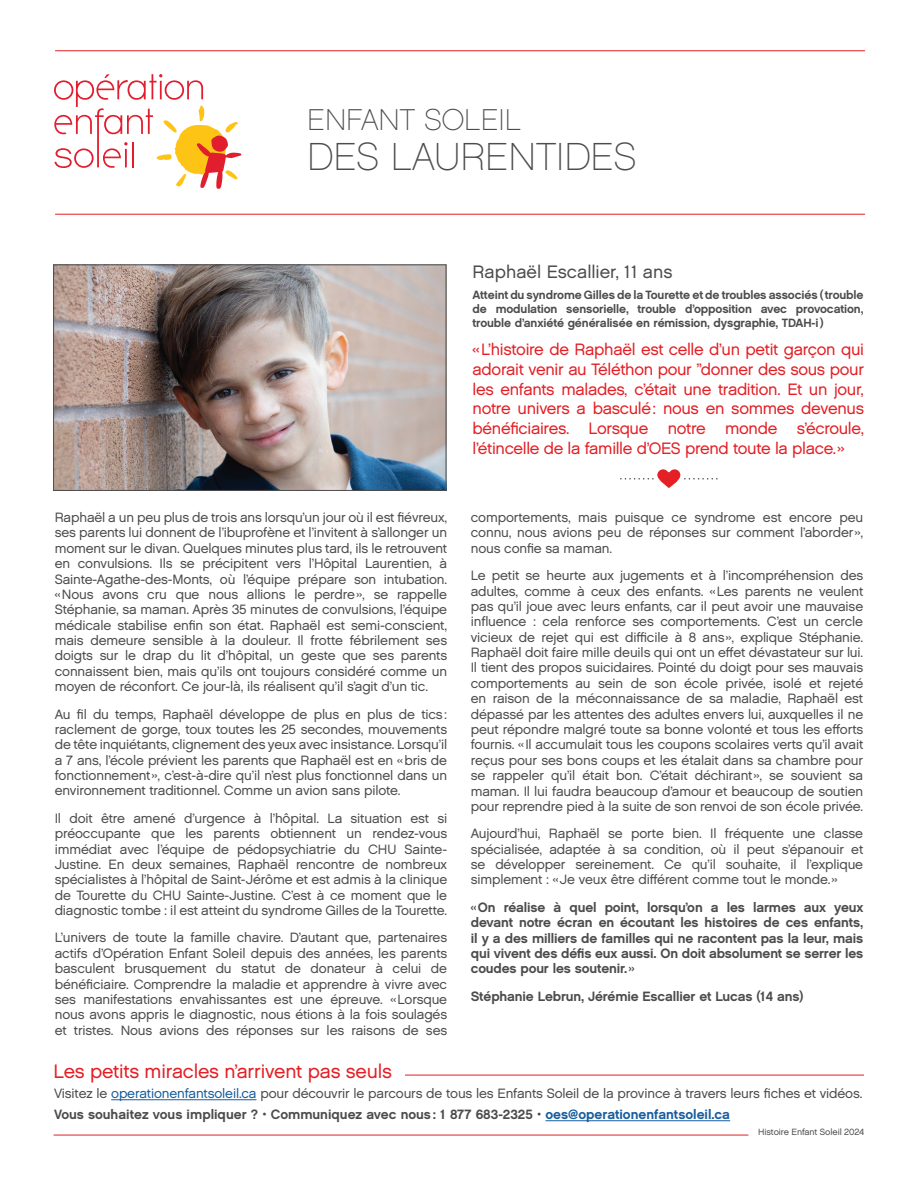
<style>
.page{position:relative;width:918px;height:1188px;background:#fff}
.page>*{position:absolute;margin:0;border:0;box-sizing:border-box;transform-origin:0 0}
.t1{font:39px "Chalet Paris Nineteen Sixty";color:#4b4c4d}
.t2{font:30px "Chalet Paris Nineteen Sixty";color:#4b4c4d}
.t3{font:19.5px "Chalet London Nineteen Sixty";letter-spacing:-.01em;color:#e41f25}
.t4{font:18px "Chalet London Nineteen Sixty";color:#4b4c4d}
.t5{font:16.5px/19.8px "Chalet London Nineteen Sixty";letter-spacing:-.02em;color:#e41f25;text-align:justify}
.t6{font:13.5px/15.5px "Chalet London Nineteen Sixty";letter-spacing:-.01em;color:#4b4c4d;text-align:justify}
.t7{font:13.5px/15.5px "Chalet New York Nineteen Sixty";letter-spacing:-.01em;color:#4b4c4d;text-align:justify}
.t8{font:12px/14.4px "Chalet New York Nineteen Sixty";letter-spacing:-.01em;color:#4b4c4d;text-align:justify}
.t9{font:9px "Chalet London Nineteen Sixty";letter-spacing:-.01em;color:#4b4c4d}
.s1{color:#175d9e}
</style>
<div class="page">
<hr style="left:111px;top:1099px;width:146px;height:1px;background:#175d9e">
<hr style="left:546px;top:1120px;width:184px;height:1px;background:#175d9e">
<hr style="left:405px;top:1075px;width:459px;height:1px;background:#e41f25">
<hr style="left:54px;top:1135px;width:694px;height:1px;background:#e41f25">
<hr style="left:55px;top:50px;width:810px;height:1px;background:#e41f25">
<hr style="left:55px;top:214px;width:810px;height:1px;background:#e41f25">
<svg style="left:54px;top:74px;width:187px;height:115px"></svg>
<svg style="left:620px;top:469px;width:98px;height:19px"></svg>
<img style="left:55px;top:267px;width:389px;height:222px">
<div style="left:53px;top:265px;width:393px;height:226px;border:1px solid #4b4c4d"></div>
<h2 class="t2" style="left:307px;top:102px;width:216px">ENFANT SOLEIL</h2>
<h1 class="t1" style="left:307px;top:134px;width:331px">DES LAURENTIDES</h1>
<h3 class="t4" style="left:473px;top:261px;width:201px">Raphaël Escallier, 11 ans</h3>
<p class="t8" style="left:473px;top:287px;width:392px">Atteint du syndrome Gilles de la Tourette et de troubles associés (trouble de modulation sensorielle, trouble d’opposition avec provocation, trouble d’anxiété généralisée en rémission, dysgraphie, TDAH-i)</p>
<p class="t6" style="left:55px;top:510px;width:394px">Raphaël a un peu plus de trois ans lorsqu’un jour où il est fiévreux, ses parents lui donnent de l’ibuprofène et l’invitent à s’allonger un moment sur le divan. Quelques minutes plus tard, ils le retrouvent en convulsions. Ils se précipitent vers l’Hôpital Laurentien, à Sainte-Agathe-des-Monts, où l’équipe prépare son intubation. «Nous avons cru que nous allions le perdre», se rappelle Stéphanie, sa maman. Après 35 minutes de convulsions, l’équipe médicale stabilise enfin son état. Raphaël est semi-conscient, mais demeure sensible à la douleur. Il frotte fébrilement ses doigts sur le drap du lit d’hôpital, un geste que ses parents connaissent bien, mais qu’ils ont toujours considéré comme un moyen de réconfort. Ce jour-là, ils réalisent qu’il s’agit d’un tic.</p>
<p class="t6" style="left:55px;top:706px;width:394px">Au fil du temps, Raphaël développe de plus en plus de tics: raclement de gorge, toux toutes les 25 secondes, mouvements de tête inquiétants, clignement des yeux avec insistance. Lorsqu’il a 7 ans, l’école prévient les parents que Raphaël est en «bris de fonctionnement», c’est-à-dire qu’il n’est plus fonctionnel dans un environnement traditionnel. Comme un avion sans pilote.</p>
<p class="t6" style="left:55px;top:810px;width:394px">Il doit être amené d’urgence à l’hôpital. La situation est si préoccupante que les parents obtiennent un rendez-vous immédiat avec l’équipe de pédopsychiatrie du CHU Sainte-Justine. En deux semaines, Raphaël rencontre de nombreux spécialistes à l’hôpital de Saint-Jérôme et est admis à la clinique de Tourette du CHU Sainte-Justine. C’est à ce moment que le diagnostic tombe : il est atteint du syndrome Gilles de la Tourette.</p>
<p class="t6" style="left:55px;top:930px;width:394px">L’univers de toute la famille chavire. D’autant que, partenaires actifs d’Opération Enfant Soleil depuis des années, les parents basculent brusquement du statut de donateur à celui de bénéficiaire. Comprendre la maladie et apprendre à vivre avec ses manifestations envahissantes est une épreuve. «Lorsque nous avons appris le diagnostic, nous étions à la fois soulagés et tristes. Nous avions des réponses sur les raisons de ses</p>
<p class="t5" style="left:473px;top:339px;width:393px">«L’histoire de Raphaël est celle d’un petit garçon qui adorait venir au Téléthon pour ”donner des sous pour les enfants malades, c’était une tradition. Et un jour, notre univers a basculé: nous en sommes devenus bénéficiaires. Lorsque notre monde s’écroule, l’étincelle de la famille d’OES prend toute la place.»</p>
<p class="t6" style="left:471px;top:510px;width:394px">comportements, mais puisque ce syndrome est encore peu connu, nous avions peu de réponses sur comment l’aborder », nous confie sa maman.</p>
<p class="t6" style="left:471px;top:568px;width:394px">Le petit se heurte aux jugements et à l’incompréhension des adultes, comme à ceux des enfants. «Les parents ne veulent pas qu’il joue avec leurs enfants, car il peut avoir une mauvaise influence : cela renforce ses comportements. C’est un cercle vicieux de rejet qui est difficile à 8 ans», explique Stéphanie.<br>Raphaël doit faire mille deuils qui ont un effet dévastateur sur lui.<br>Il tient des propos suicidaires. Pointé du doigt pour ses mauvais comportements au sein de son école privée, isolé et rejeté en raison de la méconnaissance de sa maladie, Raphaël est dépassé par les attentes des adultes envers lui, auxquelles il ne peut répondre malgré toute sa bonne volonté et tous les efforts fournis. «Il accumulait tous les coupons scolaires verts qu’il avait reçus pour ses bons coups et les étalait dans sa chambre pour se rappeler qu’il était bon. C’était déchirant », se souvient sa maman. Il lui faudra beaucoup d’amour et beaucoup de soutien pour reprendre pied à la suite de son renvoi de son école privée.</p>
<p class="t6" style="left:471px;top:826px;width:394px">Aujourd’hui, Raphaël se porte bien. Il fréquente une classe spécialisée, adaptée à sa condition, où il peut s’épanouir et se développer sereinement. Ce qu’il souhaite, il l’explique simplement : «Je veux être différent comme tout le monde.»</p>
<p class="t7" style="left:471px;top:899px;width:394px">«On réalise à quel point, lorsqu’on a les larmes aux yeux devant notre écran en écoutant les histoires de ces enfants, il y a des milliers de familles qui ne racontent pas la leur, mais qui vivent des défis eux aussi. On doit absolument se serrer les coudes pour les soutenir.»</p>
<p class="t7" style="left:471px;top:988px;width:334px">Stéphanie Lebrun, Jérémie Escallier et Lucas (14 ans)</p>
<h3 class="t3" style="left:54px;top:1059px;width:340px">Les petits miracles n’arrivent pas seuls</h3>
<p class="t6" style="left:54px;top:1086px;width:810px">Visitez le <span class="s1">operationenfantsoleil.ca</span> pour découvrir le parcours de tous les Enfants Soleil de la province à travers leurs fiches et vidéos.</p>
<p class="t7" style="left:54px;top:1107px;width:678px">Vous souhaitez vous impliquer ? • Communiquez avec nous: 1 877 683-2325 • <span class="s1">oes@operationenfantsoleil.ca</span></p>
<p class="t9" style="left:758px;top:1127px;width:107px">Histoire Enfant Soleil 2024</p>
</div>
